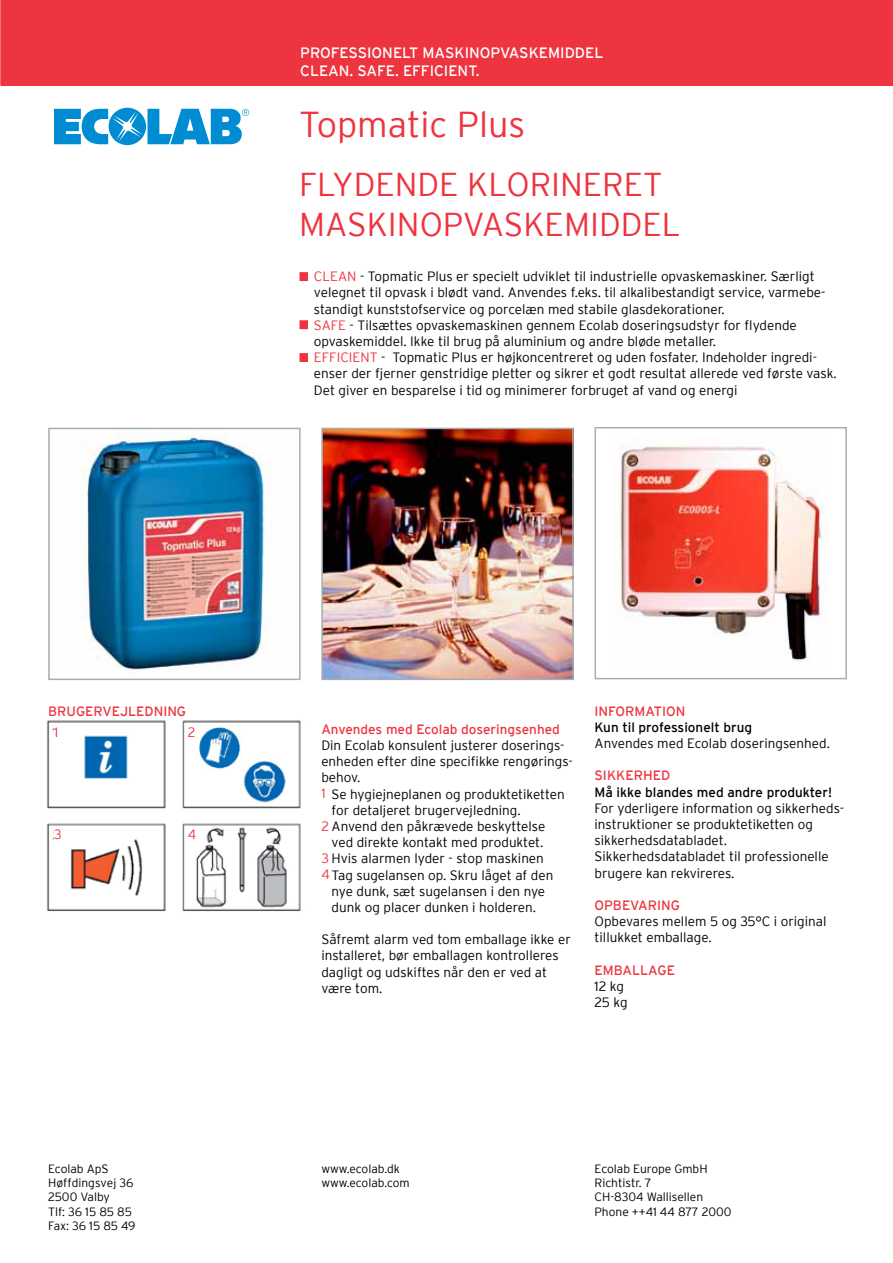
<style>
.page{position:relative;width:893px;height:1263px;background:#fff}
.page>*{position:absolute;margin:0;border:0;box-sizing:border-box;transform-origin:0 0}
.t1{font:300 36px "Interstate";color:#ee343f}
.t2{font:300 33px/39.6px "Interstate";color:#ee343f}
.t3{font:15px/18px "Interstate";color:#fff}
.t4{font:300 13.5px/16.2px "Interstate";color:#000}
.t5{font:13.5px "Interstate";color:#ee343f}
.t6{font:13.5px "Interstate";color:#000}
.t7{font:300 13.5px "Interstate";color:#ee343f}
.t8{font:300 12px/14.4px "Interstate";color:#000}
.s1{color:#ee343f}
</style>
<div class="page">
<div style="left:0;top:0;width:893px;height:86px;background:#ee343f"></div>
<img style="left:81px;top:431px;width:188px;height:239px">
<div style="left:48px;top:428px;width:253px;height:252px;border:2px solid #a6adb4"></div>
<img style="left:324px;top:431px;width:247px;height:246px">
<div style="left:321px;top:428px;width:253px;height:252px;border:2px solid #a6adb4"></div>
<img style="left:620px;top:446px;width:205px;height:215px">
<div style="left:594px;top:427px;width:253px;height:252px;border:2px solid #a6adb4"></div>
<svg style="left:54px;top:108px;width:195px;height:37px"></svg>
<div style="left:299px;top:272px;width:9px;height:9px;background:#ee343f;border:2px solid #ee343f"></div>
<div style="left:299px;top:320px;width:9px;height:9px;background:#ee343f;border:2px solid #ee343f"></div>
<div style="left:299px;top:353px;width:9px;height:9px;background:#ee343f;border:2px solid #ee343f"></div>
<img style="left:47px;top:720px;width:254px;height:191px">
<div style="left:54px;top:726px;width:19px;height:27px;background:#fff"></div>
<div style="left:188px;top:828px;width:10px;height:27px;background:#fff"></div>
<div style="left:54px;top:828px;width:10px;height:27px;background:#fff"></div>
<div style="left:188px;top:726px;width:10px;height:27px;background:#fff"></div>
<p class="t3" style="left:300px;top:44px;width:305px">PROFESSIONELT MASKINOPVASKEMIDDEL<br>CLEAN. SAFE. EFFICIENT.</p>
<h1 class="t1" style="left:299px;top:104px;width:228px">Topmatic Plus</h1>
<h2 class="t2" style="left:299px;top:165px;width:383px">FLYDENDE KLORINERET<br>MASKINOPVASKEMIDDEL</h2>
<p class="t4" style="left:314px;top:268px;width:524px"><span class="s1">CLEAN</span> - Topmatic Plus er specielt udviklet til industrielle opvaskemaskiner. Særligt velegnet til opvask i blødt vand. Anvendes f.eks. til alkalibestandigt service, varmebe&shy;standigt kunststofservice og porcelæn med stabile glasdekorationer.<br><span class="s1">SAFE</span> - Tilsættes opvaskemaskinen gennem Ecolab doseringsudstyr for flydende opvaskemiddel. Ikke til brug på aluminium og andre bløde metaller.<br><span class="s1">EFFICIENT</span> - Topmatic Plus er højkoncentreret og uden fosfater. Indeholder ingredi&shy;enser der fjerner genstridige pletter og sikrer et godt resultat allerede ved første vask.<br>Det giver en besparelse i tid og minimerer forbruget af vand og energi</p>
<p class="t5" style="left:48px;top:703px;width:139px">BRUGERVEJLEDNING</p>
<p class="t7" style="left:54px;top:725px;width:6px">1</p>
<p class="t7" style="left:188px;top:725px;width:9px">2</p>
<p class="t7" style="left:54px;top:827px;width:9px">3</p>
<p class="t7" style="left:188px;top:827px;width:10px">4</p>
<p class="t5" style="left:321px;top:721px;width:240px">Anvendes med Ecolab doseringsenhed</p>
<p class="t4" style="left:321px;top:737px;width:253px">Din Ecolab konsulent justerer doserings&shy;enheden efter dine specifikke rengørings&shy;behov.<br><span class="s1">1</span> Se hygiejneplanen og produktetiketten</p>
<p class="t4" style="left:321px;top:818px;width:225px"><span class="s1">2</span> Anvend den påkrævede beskyttelse</p>
<p class="t4" style="left:321px;top:850px;width:234px"><span class="s1">3</span> Hvis alarmen lyder - stop maskinen<br><span class="s1">4</span>Tag sugelansen op. Skru låget af den</p>
<p class="t4" style="left:332px;top:802px;width:191px">for detaljeret brugervejledning.</p>
<p class="t4" style="left:332px;top:834px;width:213px">ved direkte kontakt med produktet.</p>
<p class="t4" style="left:332px;top:883px;width:215px">nye dunk, sæt sugelansen i den nye dunk og placer dunken i holderen.</p>
<p class="t4" style="left:321px;top:931px;width:251px">Såfremt alarm ved tom emballage ikke er installeret, bør emballagen kontrolleres dagligt og udskiftes når den er ved at være tom.</p>
<p class="t5" style="left:594px;top:703px;width:92px">INFORMATION</p>
<p class="t6" style="left:594px;top:719px;width:159px">Kun til professionelt brug</p>
<p class="t4" style="left:594px;top:735px;width:237px">Anvendes med Ecolab doseringsenhed.</p>
<p class="t5" style="left:594px;top:768px;width:77px">SIKKERHED</p>
<p class="t6" style="left:594px;top:784px;width:239px">Må ikke blandes med andre produkter!</p>
<p class="t4" style="left:594px;top:800px;width:251px">For yderligere information og sikkerheds&shy;instruktioner se produktetiketten og sikkerhedsdatabladet.<br>Sikkerhedsdatabladet til professionelle brugere kan rekvireres.</p>
<p class="t5" style="left:594px;top:898px;width:87px">OPBEVARING</p>
<p class="t4" style="left:594px;top:913px;width:233px">Opbevares mellem 5 og 35°C i original tillukket emballage.</p>
<p class="t5" style="left:594px;top:962px;width:82px">EMBALLAGE</p>
<p class="t4" style="left:594px;top:978px;width:35px">12 kg<br>25 kg</p>
<p class="t8" style="left:48px;top:1161px;width:89px">Ecolab ApS<br>Høffdingsvej 36<br>2500 Valby<br>Tlf: 36 15 85 85<br>Fax: 36 15 85 49</p>
<p class="t8" style="left:321px;top:1161px;width:90px">www.ecolab.dk www.ecolab.com</p>
<p class="t8" style="left:594px;top:1161px;width:138px">Ecolab Europe GmbH<br>Richtistr. 7<br>CH-8304 Wallisellen<br>Phone ++41 44 877 2000</p>
</div>
